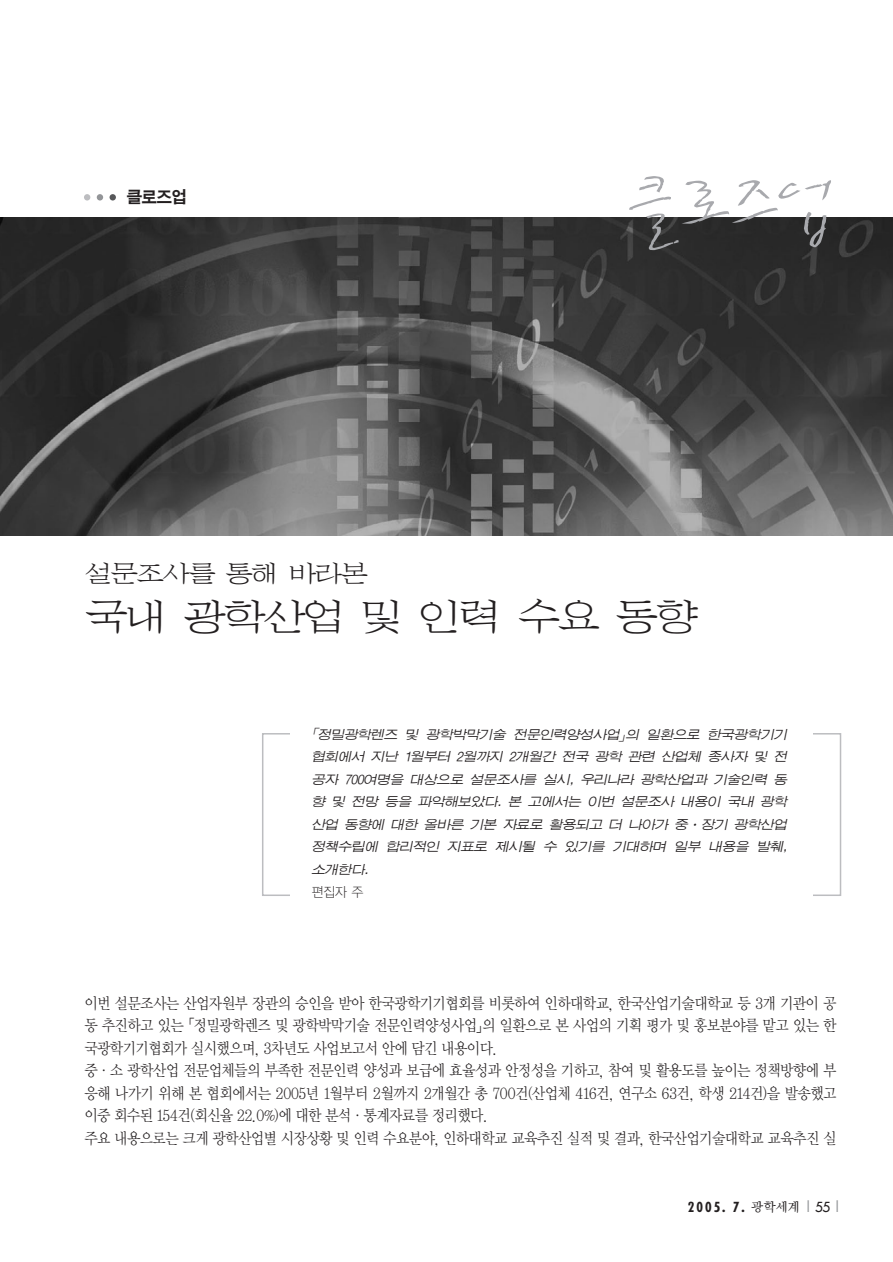
<style>
.page{position:relative;width:893px;height:1262px;background:#fff}
.page>*{position:absolute;margin:0;border:0;box-sizing:border-box;transform-origin:0 0}
.t1{font:81px "San Bs L";color:#a8a9ad;scale:.95 1}
.t2{font:46.5px "JC Nsm";letter-spacing:-.095em;color:#231f20;scale:.95 1}
.t3{font:30px "JC Nsm";letter-spacing:-.095em;color:#231f20;scale:.95 1}
.t4{font:17.25px "SM Ago K";color:#231f20;scale:.95 1}
.t5{font:15.75px/22.5px "Y Mj O12";letter-spacing:-.095em;color:#231f20;scale:.9 1}
.t6{font:italic 15px/22.5px "JC Nmg J";color:#231f20;text-align:justify;scale:.95 1}
.t7{font:700 condensed 13.5px "Futura";color:#231f20}
.t8{font:13.5px "YGO11";color:#231f20;scale:.95 1}
.s1{font-family:"Sand Sw M";font-weight:400;font-stretch:normal}
.s2{font-weight:400;font-stretch:normal;color:#939598}
.s3{font-weight:400;font-stretch:normal}
</style>
<div class="page">
<img style="left:0;top:217px;width:892px;height:319px">
<svg style="left:84px;top:194px;width:6px;height:6px"></svg>
<svg style="left:97px;top:194px;width:6px;height:6px"></svg>
<div style="left:109px;top:194px;width:7px;height:6px;background:#57585a;border-radius:50%"></div>
<p class="t4" style="left:126px;top:189px;width:66px">클로즈업</p>
<h1 class="t1" style="left:621px;top:174px;width:228px">클로즈업</h1>
<h3 class="t3" style="left:84px;top:559px;width:301px">설문조사를 통해 바라본</h3>
<h2 class="t2" style="left:84px;top:595px;width:648px">국내 광학산업 및 인력 수요 동향</h2>
<p class="t6" style="left:311px;top:724px;width:506px;text-indent:-7px">「정밀광학렌즈 및 광학박막기술 전문인력양성사업」의 일환으로 한국광학기기 협회에서 지난 1월부터 2월까지 2개월간 전국 광학 관련 산업체 종사자 및 전 공자 700여명을 대상으로 설문조사를 실시, 우리나라 광학산업과 기술인력 동 향 및 전망 등을 파악해보았다. 본 고에서는 이번 설문조사 내용이 국내 광학 산업 동향에 대한 올바른 기본 자료로 활용되고 더 나아가 중·장기 광학산업 정책수립에 합리적인 지표로 제시될 수 있기를 기대하며 일부 내용을 발췌, 소개한다.</p>
<p class="t8" style="left:311px;top:886px;width:57px">편집자 주</p>
<p class="t5" style="left:84px;top:992px;width:838px">이번 설문조사는 산업자원부 장관의 승인을 받아 한국광학기기협회를 비롯하여 인하대학교, 한국산업기술대학교 등 3개 기관이 공 동 추진하고 있는「정밀광학렌즈 및 광학박막기술 전문인력양성사업」의 일환으로 본 사업의 기획 평가 및 홍보분야를 맡고 있는 한 국광학기기협회가 실시했으며, 3차년도 사업보고서 안에 담긴 내용이다.<br>중·소 광학산업 전문업체들의 부족한 전문인력 양성과 보급에 효율성과 안정성을 기하고, 참여 및 활용도를 높이는 정책방향에 부 응해 나가기 위해 본 협회에서는 2005년 1월부터 2월까지 2개월간 총 700건(산업체 416건, 연구소 63건, 학생 214건)을 발송했고 이중 회수된 154건(회신율 22.0%)에 대한 분석·통계자료를 정리했다.<br>주요 내용으로는 크게 광학산업별 시장상황 및 인력 수요분야, 인하대학교 교육추진 실적 및 결과, 한국산업기술대학교 교육추진 실</p>
<p class="t7" style="left:688px;top:1200px;width:155px">2005. 7. <span class="s1">광학세계</span> <span class="s2">|</span> <span class="s3">55</span><span class="s2">|</span></p>
</div>
